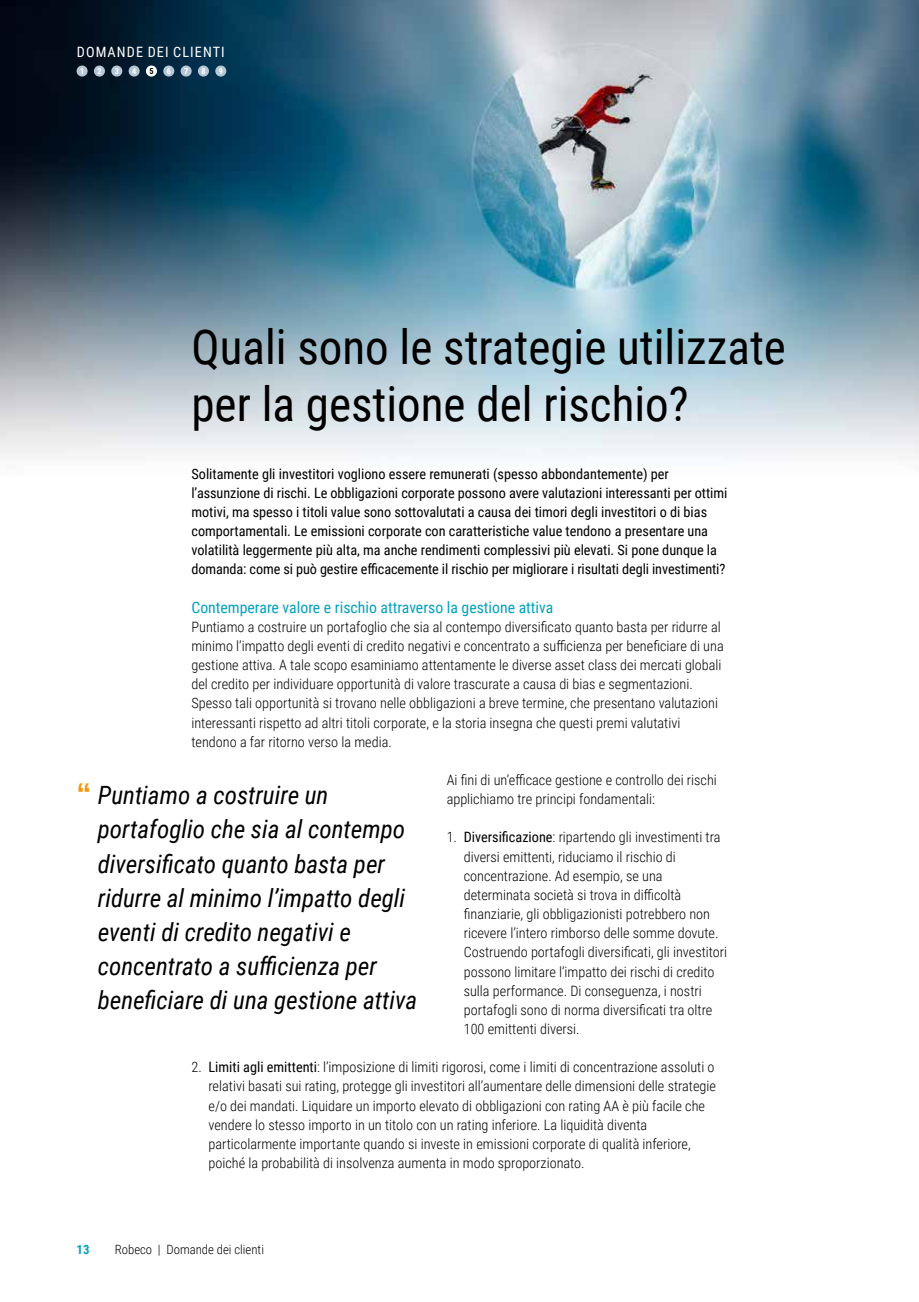
<style>
.page{position:relative;width:919px;height:1302px;background:#fff}
.page>*{position:absolute;margin:0;border:0;box-sizing:border-box;transform-origin:0 0}
.t1{font:48px/57.4px "Roboto Condensed";color:#000}
.t2{font:italic 25.2px/34.2px "Roboto Condensed";color:#000}
.t3{font:15.75px "Roboto Condensed";color:#00a2bd}
.t4{font:300 14.25px/19.2px "Roboto Condensed";color:#000}
.t5{font:14.25px/19.2px "Roboto Condensed";color:#000}
.t6{font:14.25px "Roboto Condensed";letter-spacing:.075em;color:#fff}
.t7{font:300 12.75px "Roboto Condensed";color:#000}
.t8{font:700 12.75px "Roboto Condensed";color:#00a2bd}
.t9{font:700 8.25px "Roboto Condensed";color:#fff}
.t10{font:700 8.25px "Roboto Condensed";color:#000}
.s1{font-family:"Ramabhadra";font-style:normal;font-size:30px;color:#f79608}
.s2{font-weight:400}
</style>
<div class="page">
<img style="left:0;top:0;width:918px;height:459px">
<div style="left:77px;top:65px;width:11px;height:12px;background:#b5c6d6;border-radius:50%"></div>
<div style="left:94px;top:65px;width:11px;height:12px;background:#b5c6d6;border-radius:50%"></div>
<div style="left:111px;top:65px;width:11px;height:12px;background:#b5c6d6;border-radius:50%"></div>
<div style="left:129px;top:65px;width:11px;height:12px;background:#b5c6d6;border-radius:50%"></div>
<div style="left:146px;top:65px;width:11px;height:12px;background:#fff;border-radius:50%"></div>
<div style="left:163px;top:65px;width:11px;height:12px;background:#b5c6d6;border-radius:50%"></div>
<div style="left:180px;top:65px;width:12px;height:12px;background:#b5c6d6;border-radius:50%"></div>
<div style="left:198px;top:65px;width:11px;height:12px;background:#b5c6d6;border-radius:50%"></div>
<div style="left:215px;top:65px;width:11px;height:12px;background:#b5c6d6;border-radius:50%"></div>
<p class="t6" style="left:77px;top:42px;width:149px">DOMANDE DEI CLIENTI</p>
<p class="t9" style="left:80px;top:65px;width:6px">1</p>
<p class="t9" style="left:97px;top:65px;width:6px">2</p>
<p class="t9" style="left:115px;top:65px;width:6px">3</p>
<p class="t9" style="left:132px;top:65px;width:6px">4</p>
<p class="t10" style="left:149px;top:65px;width:6px">5</p>
<p class="t9" style="left:167px;top:65px;width:6px">6</p>
<p class="t9" style="left:184px;top:65px;width:6px">7</p>
<p class="t9" style="left:201px;top:65px;width:6px">8</p>
<p class="t9" style="left:219px;top:65px;width:6px">9</p>
<h1 class="t1" style="left:191px;top:316px;width:596px">Quali sono le strategie utilizzate per la gestione del rischio?</h1>
<p class="t5" style="left:191px;top:463px;width:537px">Solitamente gli investitori vogliono essere remunerati (spesso abbondantemente) per l’assunzione di rischi. Le obbligazioni corporate possono avere valutazioni interessanti per ottimi motivi, ma spesso i titoli value sono sottovalutati a causa dei timori degli investitori o di bias comportamentali. Le emissioni corporate con caratteristiche value tendono a presentare una volatilità leggermente più alta, ma anche rendimenti complessivi più elevati. Si pone dunque la domanda: come si può gestire efficacemente il rischio per migliorare i risultati degli investimenti?</p>
<p class="t3" style="left:191px;top:596px;width:363px">Contemperare valore e rischio attraverso la gestione attiva</p>
<p class="t4" style="left:191px;top:616px;width:533px">Puntiamo a costruire un portafoglio che sia al contempo diversificato quanto basta per ridurre al minimo l’impatto degli eventi di credito negativi e concentrato a sufficienza per beneficiare di una gestione attiva. A tale scopo esaminiamo attentamente le diverse asset class dei mercati globali del credito per individuare opportunità di valore trascurate a causa di bias e segmentazioni.<br>Spesso tali opportunità si trovano nelle obbligazioni a breve termine, che presentano valutazioni interessanti rispetto ad altri titoli corporate, e la storia insegna che questi premi valutativi tendono a far ritorno verso la media.</p>
<p class="t4" style="left:446px;top:769px;width:271px">Ai fini di un’efficace gestione e controllo dei rischi applichiamo tre principi fondamentali:</p>
<h2 class="t2" style="left:98px;top:777px;width:321px;text-indent:-21px"><span class="s1">“</span> Puntiamo a costruire un portafoglio che sia al contempo diversificato quanto basta per ridurre al minimo l’impatto degli eventi di credito negativi e concentrato a sufficienza per beneficiare di una gestione attiva</h2>
<p class="t4" style="left:463px;top:827px;width:265px;text-indent:-17px">1. <span class="s2">Diversificazione</span>: ripartendo gli investimenti tra diversi emittenti, riduciamo il rischio di concentrazione. Ad esempio, se una determinata società si trova in difficoltà finanziarie, gli obbligazionisti potrebbero non ricevere l’intero rimborso delle somme dovute.<br>Costruendo portafogli diversificati, gli investitori possono limitare l’impatto dei rischi di credito sulla performance. Di conseguenza, i nostri portafogli sono di norma diversificati tra oltre 100 emittenti diversi.</p>
<p class="t4" style="left:208px;top:1056px;width:509px;text-indent:-17px">2. <span class="s2">Limiti agli emittenti</span>: l’imposizione di limiti rigorosi, come i limiti di concentrazione assoluti o relativi basati sui rating, protegge gli investitori all’aumentare delle dimensioni delle strategie e/o dei mandati. Liquidare un importo elevato di obbligazioni con rating AA è più facile che vendere lo stesso importo in un titolo con un rating inferiore. La liquidità diventa particolarmente importante quando si investe in emissioni corporate di qualità inferiore, poiché la probabilità di insolvenza aumenta in modo sproporzionato.</p>
<p class="t8" style="left:77px;top:1240px;width:14px">13</p>
<p class="t7" style="left:115px;top:1240px;width:151px">Robeco | Domande dei clienti</p>
</div>
